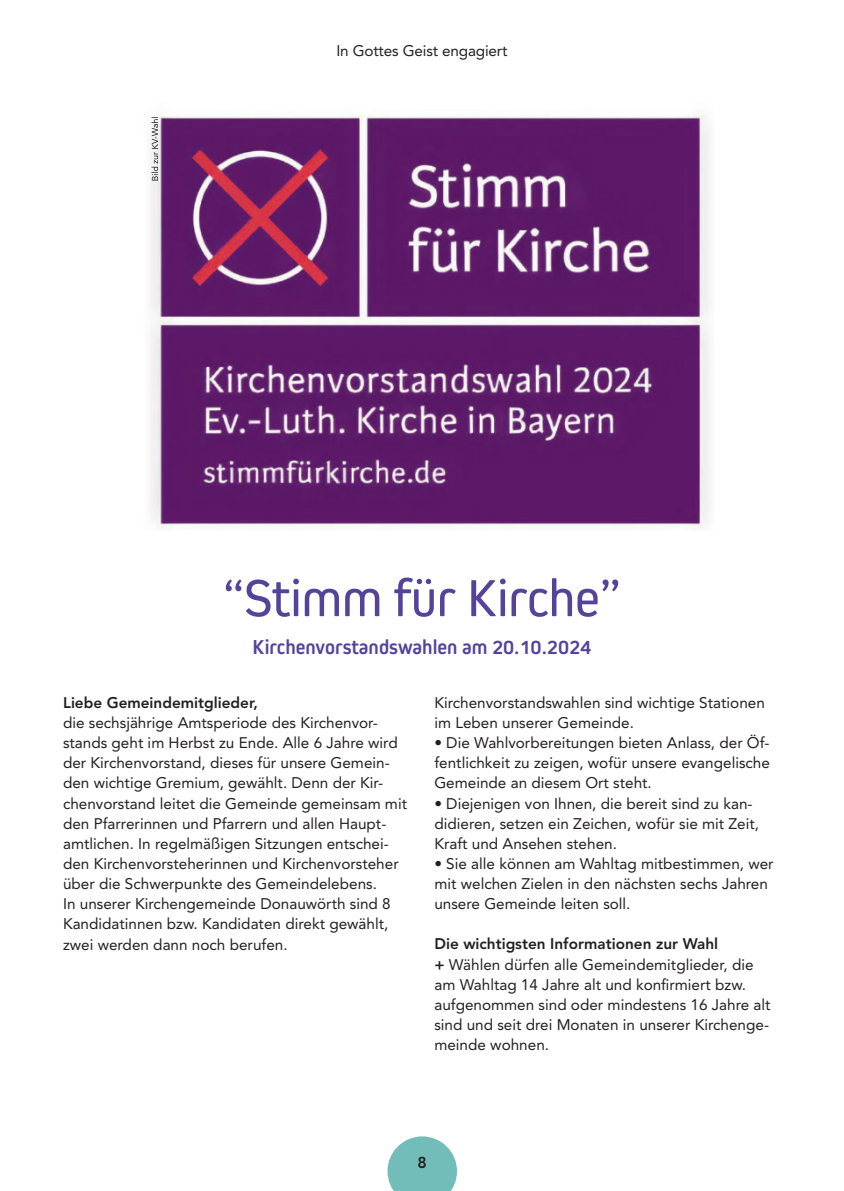
<style>
.page{position:relative;width:844px;height:1191px;background:#fff}
.page>*{position:absolute;margin:0;border:0;box-sizing:border-box;transform-origin:0 0}
.t1{font:54.25px "Kiro";letter-spacing:-.01em;color:#55439b}
.t2{font:700 21px "Kiro";color:#55439b}
.t3{font:800 15.75px "Avenir LT Std";color:#231f20}
.t4{font:15.4px/20.1px "Avenir LT Std";color:#231f20}
.t5{font:800 15.4px "Avenir LT Std";color:#231f20}
.s1{font-weight:800}
</style>
<div class="page">
<svg style="left:387px;top:1136px;width:70px;height:55px"></svg>
<img style="left:150px;top:115px;width:560px;height:415px">
<img style="left:151px;top:117px;width:7px;height:63px">
<p class="t4" style="left:336px;top:40px;width:173px">In Gottes Geist engagiert</p>
<h1 class="t1" style="left:222px;top:566px;width:400px">“Stimm für Kirche”</h1>
<h2 class="t2" style="left:252px;top:634px;width:340px">Kirchenvorstandswahlen am 20.10.2024</h2>
<p class="t5" style="left:63px;top:693px;width:196px">Liebe Gemeindemitglieder,</p>
<p class="t4" style="left:63px;top:713px;width:345px">die sechsjährige Amtsperiode des Kirchenvor&shy;stands geht im Herbst zu Ende. Alle 6 Jahre wird der Kirchenvorstand, dieses für unsere Gemein&shy;den wichtige Gremium, gewählt. Denn der Kir&shy;chenvorstand leitet die Gemeinde gemeinsam mit den Pfarrerinnen und Pfarrern und allen Haupt&shy;amtlichen. In regelmäßigen Sitzungen entschei&shy;den Kirchenvorsteherinnen und Kirchenvorsteher über die Schwerpunkte des Gemeindelebens.<br>In unserer Kirchengemeinde Donauwörth sind 8<br>Kandidatinnen bzw. Kandidaten direkt gewählt, zwei werden dann noch berufen.</p>
<p class="t4" style="left:434px;top:692px;width:332px">Kirchenvorstandswahlen sind wichtige Stationen im Leben unserer Gemeinde.</p>
<p class="t4" style="left:434px;top:733px;width:337px;text-align:justify">• Die Wahlvorbereitungen bieten Anlass, der Öf&shy;fentlichkeit zu zeigen, wofür unsere evangelische Gemeinde an diesem Ort steht.</p>
<p class="t4" style="left:434px;top:793px;width:326px">• Diejenigen von Ihnen, die bereit sind zu kan&shy;didieren, setzen ein Zeichen, wofür sie mit Zeit,<br>Kraft und Ansehen stehen.</p>
<p class="t4" style="left:434px;top:853px;width:340px">• Sie alle können am Wahltag mitbestimmen, wer mit welchen Zielen in den nächsten sechs Jahren unsere Gemeinde leiten soll.</p>
<p class="t4" style="left:434px;top:934px;width:337px"><span class="s1">Die wichtigsten Informationen zur Wahl<br>+</span> Wählen dürfen alle Gemeindemitglieder, die am Wahltag 14 Jahre alt und konfirmiert bzw. aufgenommen sind oder mindestens 16 Jahre alt sind und seit drei Monaten in unserer Kirchenge&shy;meinde wohnen.</p>
<p class="t3" style="left:417px;top:1153px;width:11px">8</p>
</div>
